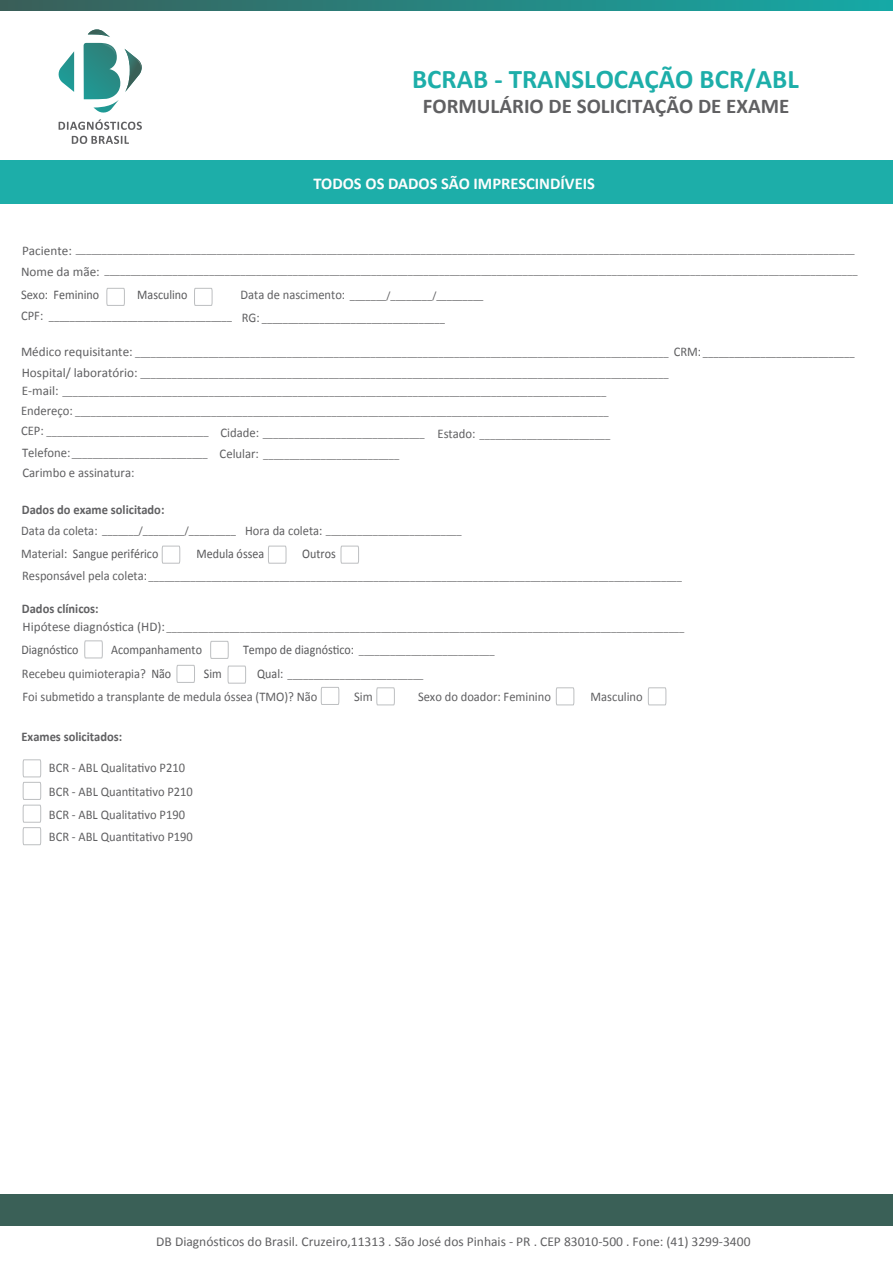
<style>
.page{position:relative;width:893px;height:1263px;background:#fff}
.page>*{position:absolute;margin:0;border:0;box-sizing:border-box;transform-origin:0 0}
.t1{font:700 27px "Calibri";color:#1daea9}
.t2{font:700 21px "Calibri";color:#606062}
.t3{font:700 16.5px "Calibri";color:#fdfdfd}
.t4{font:13.5px "Calibri";color:#606062}
.t5{font:13.2px/23.2px "Calibri";color:#606062;scale:.95 1}
.t6{font:13.2px "Calibri";color:#58585a;scale:.91 1}
.t7{font:700 13.2px/21px "Calibri";color:#606062;scale:.95 1}
.t8{font:13.2px "Calibri";color:#606062;scale:.96 1}
.t9{font:13.2px "Calibri";color:#606062}
.t10{font:10.5px/22.5px "Calibri";color:#606062}
.t11{font:9.9px/21px "Calibri";color:#606062;scale:1.07 1}
.s1{font-size:13.2px}
.s2{color:#606062}
.s3{font-size:13.2px;color:#58585a}
.s4{font-size:10.5px}
.s5{font-weight:400}
.s6{font-weight:400;color:#58585a}
.s7{font-size:9.9px}
.s8{color:#58585a}
</style>
<div class="page">
<div style="left:0;top:161px;width:893px;height:43px;background:#1daea9"></div>
<div style="left:0;top:1195px;width:893px;height:31px;background:#3a6057"></div>
<svg style="left:0;top:0;width:893px;height:10px"></svg>
<svg style="left:58px;top:29px;width:84px;height:115px"></svg>
<svg style="left:106px;top:287px;width:19px;height:19px"></svg>
<svg style="left:194px;top:287px;width:19px;height:19px"></svg>
<svg style="left:161px;top:545px;width:20px;height:19px"></svg>
<svg style="left:268px;top:545px;width:19px;height:19px"></svg>
<svg style="left:340px;top:545px;width:19px;height:19px"></svg>
<svg style="left:84px;top:640px;width:19px;height:19px"></svg>
<svg style="left:210px;top:640px;width:19px;height:19px"></svg>
<svg style="left:176px;top:664px;width:19px;height:19px"></svg>
<svg style="left:227px;top:665px;width:19px;height:19px"></svg>
<svg style="left:320px;top:687px;width:20px;height:18px"></svg>
<svg style="left:376px;top:687px;width:19px;height:19px"></svg>
<svg style="left:555px;top:687px;width:20px;height:19px"></svg>
<svg style="left:647px;top:687px;width:20px;height:19px"></svg>
<svg style="left:22px;top:759px;width:20px;height:86px"></svg>
<h1 class="t1" style="left:412px;top:63px;width:388px">BCRAB - TRANSLOCAÇÃO BCR/ABL</h1>
<h2 class="t2" style="left:423px;top:93px;width:368px">FORMULÁRIO DE SOLICITAÇÃO DE EXAME</h2>
<h3 class="t3" style="left:314px;top:173px;width:283px">TODOS OS DADOS SÃO IMPRESCINDÍVEIS</h3>
<h3 class="t9" style="left:22px;top:242px;width:51px">Paciente:</h3>
<p class="t11" style="left:21px;top:239px;width:783px;text-align:right">_____________________________________________________________________________________________________________________________________________________<br><span class="s1">Nome da mãe:</span> ________________________________________________________________________________________________________________________________________________</p>
<h3 class="t6" style="left:21px;top:287px;width:87px"><span class="s2">Sexo</span>: Feminino</h3>
<h3 class="t6" style="left:137px;top:287px;width:57px">Masculino</h3>
<p class="t10" style="left:241px;top:284px;width:244px"><span class="s1">Data de nascimento</span><span class="s3">:</span> _______/________/_________<br><span class="s1">RG</span><span class="s3">:</span> ___________________________________</p>
<p class="t11" style="left:21px;top:341px;width:781px"><span class="s1">Médico requisitante:</span> ______________________________________________________________________________________________________ <span class="s1">CRM</span><span class="s3">:</span> <span class="s4">_____________________________<br></span><span class="s1">Hospital/ laboratório:</span> _____________________________________________________________________________________________________</p>
<p class="t11" style="left:21px;top:381px;width:551px;line-height:20.2px"><span class="s1">E-mail:</span> ________________________________________________________________________________________________________<br><span class="s1">Endereço:</span> ______________________________________________________________________________________________________</p>
<p class="t11" style="left:21px;top:423px;width:552px"><sup>CEP:</sup> _______________________________ <span class="s1">Cidade:</span> _______________________________ <span class="s1">Estado:</span> _________________________<br><span class="s1">Telefone:</span>__________________________ <span class="s1">Celular:</span> __________________________</p>
<h3 class="t8" style="left:22px;top:465px;width:118px">Carimbo e assinatura:</h3>
<p class="t10" style="left:21px;top:305px;width:212px"><span class="s1">CPF</span><span class="s3">:</span> ___________________________________</p>
<h3 class="t7" style="left:21px;top:499px;width:152px">Dados do exame solicitado:<br><span class="s5">Data da coleta</span><span class="s6">:</span></h3>
<p class="t10" style="left:102px;top:519px;width:361px">_______/________/_________ <span class="s1">Hora da coleta</span><span class="s3">:</span> <span class="s7">__________________________</span></p>
<h3 class="t6" style="left:21px;top:545px;width:152px"><span class="s2">Material</span>: Sangue periférico</h3>
<h3 class="t6" style="left:196px;top:545px;width:76px">Medula óssea</h3>
<h3 class="t6" style="left:302px;top:545px;width:38px">Outros</h3>
<p class="t11" style="left:22px;top:566px;width:618px"><span class="s1">Responsável pela coleta</span><span class="s3">:</span> ______________________________________________________________________________________________________</p>
<h3 class="t7" style="left:22px;top:597px;width:82px">Dados clínicos:</h3>
<p class="t11" style="left:22px;top:617px;width:620px"><span class="s1">Hipótese diagnóstica (HD):</span> ___________________________________________________________________________________________________</p>
<h3 class="t6" style="left:21px;top:642px;width:64px">Diagnóstico</h3>
<h3 class="t6" style="left:111px;top:642px;width:101px">Acompanhamento</h3>
<p class="t11" style="left:243px;top:640px;width:237px"><span class="s3">Tempo de diagnóstico:</span> __________________________</p>
<h3 class="t5" style="left:22px;top:661px;width:159px">Recebeu quimioterapia? <span class="s8">Não</span></h3>
<h3 class="t6" style="left:204px;top:665px;width:21px">Sim</h3>
<p class="t11" style="left:257px;top:663px;width:157px"><span class="s3">Qual:</span> __________________________</p>
<h3 class="t5" style="left:22px;top:684px;width:312px">Foi submetido a transplante de medula óssea (TMO)? Não</h3>
<h3 class="t5" style="left:354px;top:684px;width:21px">Sim</h3>
<h3 class="t5" style="left:418px;top:684px;width:141px">Sexo do doador: Feminino</h3>
<h3 class="t5" style="left:590px;top:684px;width:57px">Masculino</h3>
<h3 class="t7" style="left:22px;top:726px;width:108px">Exames solicitados:</h3>
<h3 class="t5" style="left:49px;top:756px;width:153px">BCR - ABL Qualitativo P210<br>BCR - ABL Quantitativo P210</h3>
<h3 class="t5" style="left:49px;top:803px;width:153px;line-height:21.8px">BCR - ABL Qualitativo P190<br>BCR - ABL Quantitativo P190</h3>
<h3 class="t4" style="left:156px;top:1233px;width:596px">DB Diagnósticos do Brasil. Cruzeiro,11313 . São José dos Pinhais - PR . CEP 83010-500 . Fone: (41) 3299-3400</h3>
</div>
